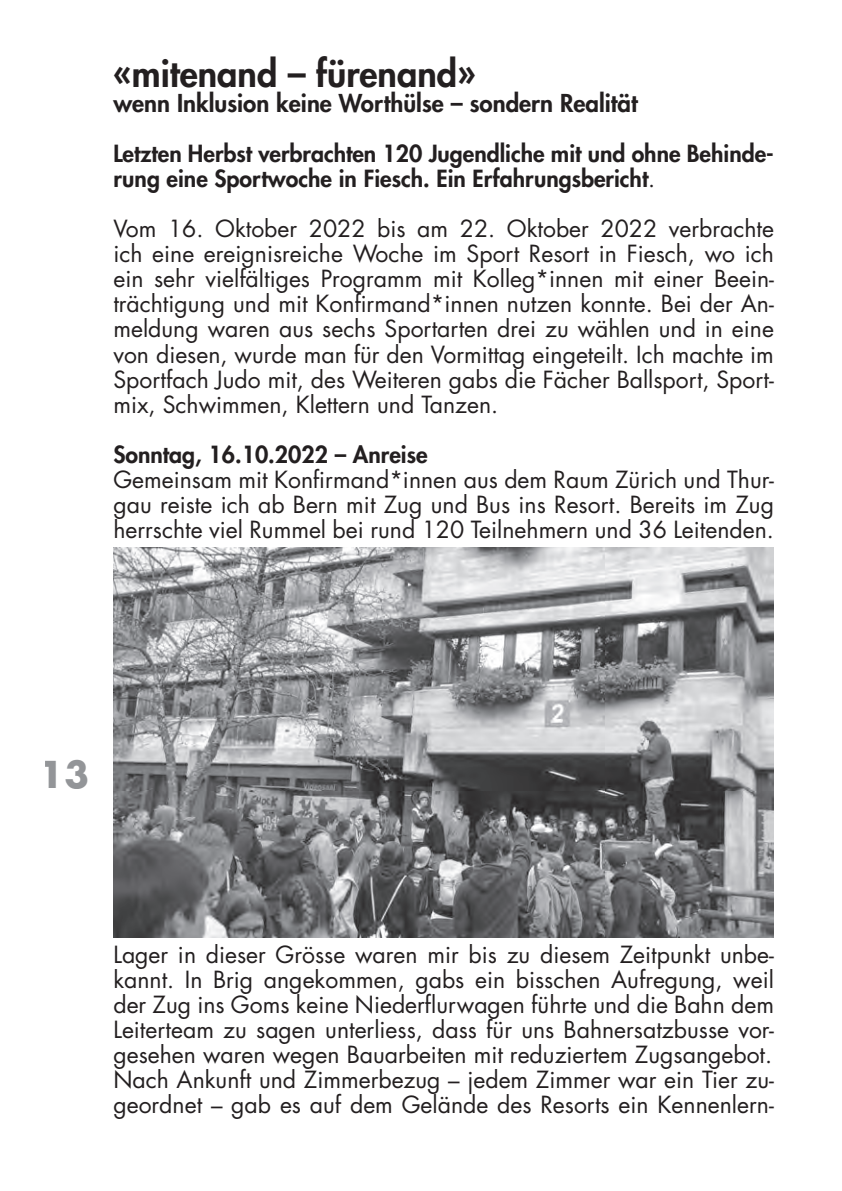
<style>
.page{position:relative;width:842px;height:1191px;background:#fff}
.page>*{position:absolute;margin:0;border:0;box-sizing:border-box;transform-origin:0 0}
.t1{font:800 36px "Futura";color:#231f20}
.t2{font:700 36px "Futura";color:#939598}
.t3{font:800 24px "Futura";color:#231f20}
.t4{font:23px/25px "Futura";color:#231f20;text-align:justify}
.t5{font:800 23px/25px "Futura";color:#231f20}
.s1{font-weight:400}
</style>
<div class="page">
<img style="left:113px;top:547px;width:661px;height:390px">
<h1 class="t1" style="left:113px;top:50px;width:364px">«mitenand – fürenand»</h1>
<p class="t3" style="left:113px;top:87px;width:526px">wenn Inklusion keine Worthülse – sondern Realität</p>
<p class="t5" style="left:113px;top:141px;width:662px">Letzten Herbst verbrachten 120 Jugendliche mit und ohne Behinde&shy;rung eine Sportwoche in Fiesch. Ein Erfahrungsbericht<span class="s1">.</span></p>
<p class="t4" style="left:113px;top:217px;width:662px">Vom 16. Oktober 2022 bis am 22. Oktober 2022 verbrachte ich eine ereignisreiche Woche im Sport Resort in Fiesch, wo ich ein sehr vielfältiges Programm mit Kolleg*innen mit einer Beein&shy;trächtigung und mit Konfirmand*innen nutzen konnte. Bei der An&shy;meldung waren aus sechs Sportarten drei zu wählen und in eine von diesen, wurde man für den Vormittag eingeteilt. Ich machte im Sportfach Judo mit, des Weiteren gabs die Fächer Ballsport, Sport&shy;mix, Schwimmen, Klettern und Tanzen.</p>
<p class="t5" style="left:113px;top:441px;width:316px">Sonntag, 16.10.2022 – Anreise</p>
<p class="t4" style="left:113px;top:467px;width:662px">Gemeinsam mit Konfirmand*innen aus dem Raum Zürich und Thur&shy;gau reiste ich ab Bern mit Zug und Bus ins Resort. Bereits im Zug herrschte viel Rummel bei rund 120 Teilnehmern und 36 Leitenden.</p>
<h1 class="t2" style="left:40px;top:750px;width:51px">13</h1>
<p class="t4" style="left:113px;top:942px;width:662px">Lager in dieser Grösse waren mir bis zu diesem Zeitpunkt unbe&shy;kannt. In Brig angekommen, gabs ein bisschen Aufregung, weil der Zug ins Goms keine Niederflurwagen führte und die Bahn dem Leiterteam zu sagen unterliess, dass für uns Bahnersatzbusse vor&shy;gesehen waren wegen Bauarbeiten mit reduziertem Zugsangebot.<br>Nach Ankunft und Zimmerbezug – jedem Zimmer war ein Tier zu&shy;geordnet – gab es auf dem Gelände des Resorts ein Kennenlern-</p>
</div>
